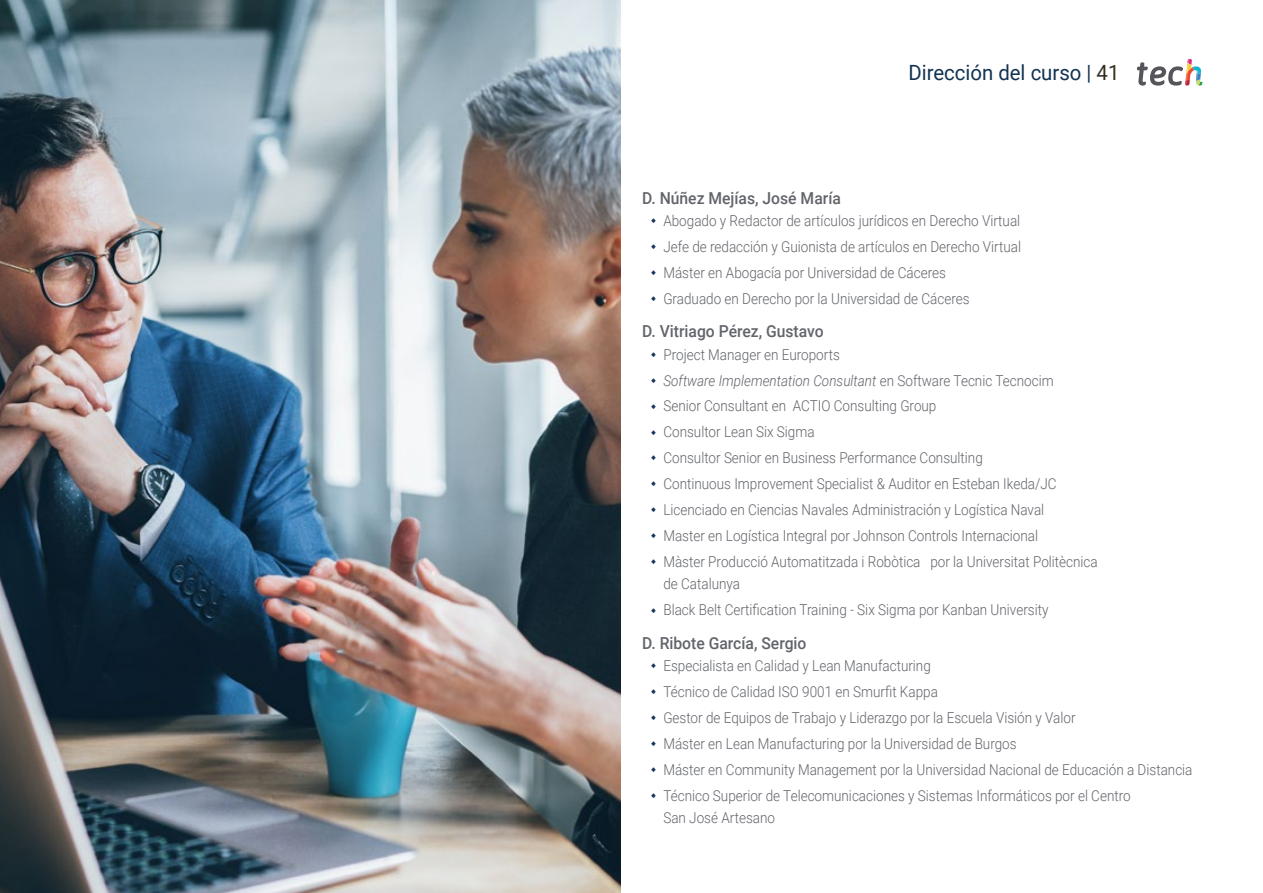
<style>
.page{position:relative;width:1263px;height:893px;background:#fff}
.page>*{position:absolute;margin:0;border:0;box-sizing:border-box;transform-origin:0 0}
.t1{font:21px "Roboto";color:#123352}
.t2{font:500 16.5px "Roboto";color:#61646a;scale:.95 1}
.t3{font:300 15px/26px "Roboto";color:#61646a;scale:.9 1}
.s1{color:#312e20}
.s2{font-style:italic}
</style>
<div class="page">
<img style="left:0;top:0;width:621px;height:893px">
<svg style="left:1137px;top:59px;width:65px;height:27px"></svg>
<h1 class="t1" style="left:908px;top:57px;width:213px">Dirección del curso | <span class="s1">41</span></h1>
<p class="t2" style="left:642px;top:186px;width:211px">D. Núñez Mejías, José María</p>
<p class="t3" style="left:663px;top:207px;width:399px">Abogado y Redactor de artículos jurídicos en Derecho Virtual Jefe de redacción y Guionista de artículos en Derecho Virtual Máster en Abogacía por Universidad de Cáceres<br>Graduado en Derecho por la Universidad de Cáceres</p>
<p class="t2" style="left:642px;top:320px;width:193px">D. Vitriago Pérez, Gustavo</p>
<p class="t3" style="left:663px;top:341px;width:484px">Project Manager en Euroports<br><span class="s2">Software Implementation Consultant</span> en Software Tecnic Tecnocim<br>Senior Consultant en ACTIO Consulting Group<br>Consultor Lean Six Sigma<br>Consultor Senior en Business Performance Consulting<br>Continuous Improvement Specialist &amp; Auditor en Esteban Ikeda/JC Licenciado en Ciencias Navales Administración y Logística Naval<br>Master en Logística Integral por Johnson Controls Internacional<br>Màster Producció Automatitzada i Robòtica por la Universitat Politècnica</p>
<p class="t3" style="left:663px;top:570px;width:429px">de Catalunya<br>Black Belt Certification Training - Six Sigma por Kanban University</p>
<p class="t2" style="left:642px;top:631px;width:175px">D. Ribote García, Sergio</p>
<p class="t3" style="left:663px;top:652px;width:589px">Especialista en Calidad y Lean Manufacturing<br>Técnico de Calidad ISO 9001 en Smurfit Kappa<br>Gestor de Equipos de Trabajo y Liderazgo por la Escuela Visión y Valor<br>Máster en Lean Manufacturing por la Universidad de Burgos<br>Máster en Community Management por la Universidad Nacional de Educación a Distancia Técnico Superior de Telecomunicaciones y Sistemas Informáticos por el Centro</p>
<p class="t3" style="left:663px;top:804px;width:126px">San José Artesano</p>
</div>
